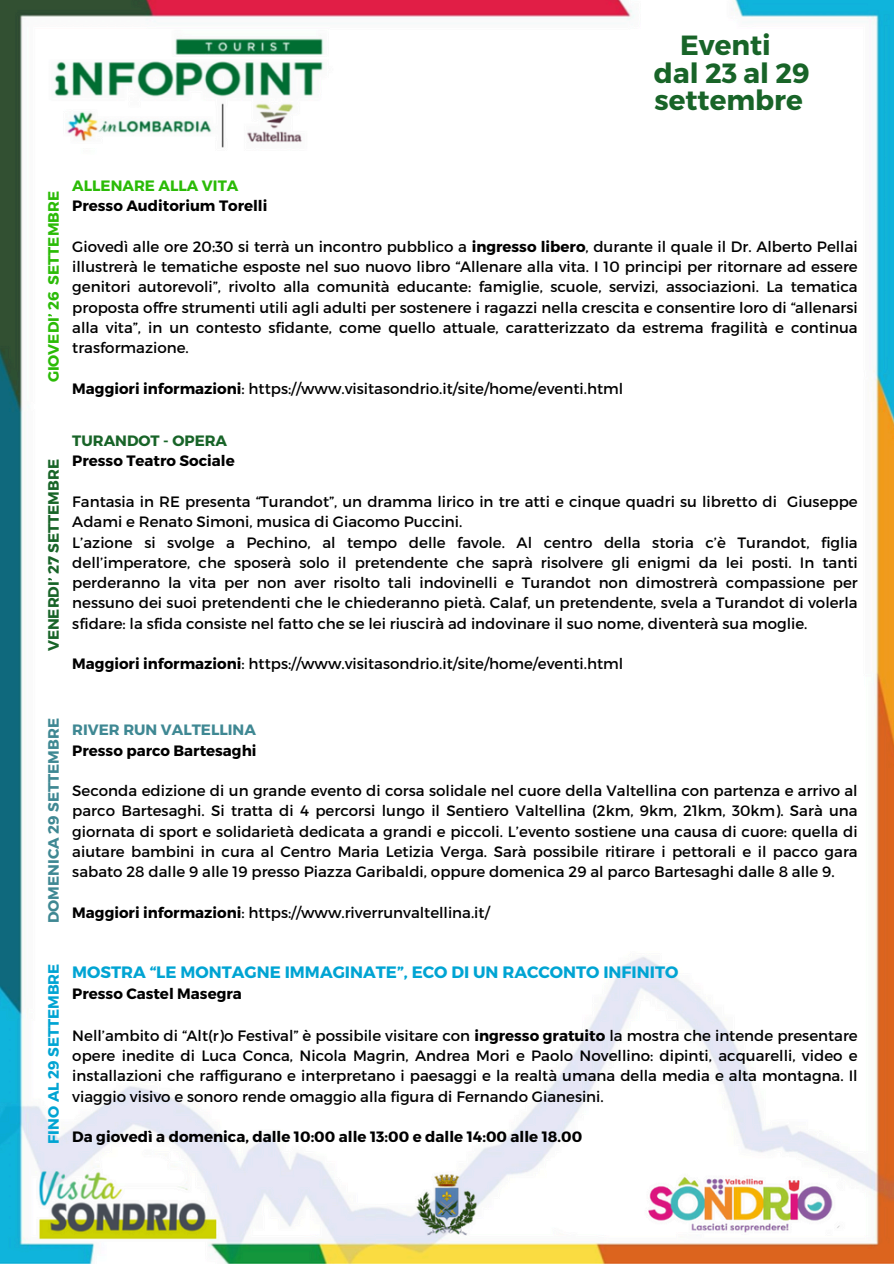
<style>
.page{position:relative;width:894px;height:1264px;background:#fff}
.page>*{position:absolute;margin:0;border:0;box-sizing:border-box;transform-origin:0 0}
.t1{font:700 27.75px/27px "Montserrat";color:#186428;text-align:center}
.t2{font:700 16.5px "Montserrat";color:#00a4d3}
.t3{font:15px/20.2px "Montserrat";color:#000;text-align:justify}
.t4{font:700 15px/20.2px "Montserrat";color:#000}
.t5{font:700 15px "Montserrat";color:#2bbb07}
.t6{font:700 15px "Montserrat";color:#186428}
.t7{font:700 15px "Montserrat";color:#3f8893}
.t8{font:700 15px "Montserrat";color:#00a4d3}
.s1{color:#2bbb07}
.s2{font-weight:700}
.s3{color:#186428}
.s4{color:#3f8893}
</style>
<div class="page">
<img style="left:0;top:0;width:893px;height:1263px">
<h1 class="t1" style="left:653px;top:31px;width:157px">Eventi<br>dal 23 al 29 settembre</h1>
<h2 class="t5" style="left:44px;top:382px;width:193px;rotate:-90deg">GIOVEDI’ 26 SETTEMBRE</h2>
<h2 class="t4" style="left:72px;top:175px;width:197px"><span class="s1">ALLENARE ALLA VITA<br></span>Presso Auditorium Torelli</h2>
<h2 class="t3" style="left:72px;top:236px;width:786px">Giovedì alle ore 20:30 si terrà un incontro pubblico a <span class="s2">ingresso libero</span>, durante il quale il Dr. Alberto Pellai illustrerà le tematiche esposte nel suo nuovo libro “Allenare alla vita. I 10 principi per ritornare ad essere genitori autorevoli”, rivolto alla comunità educante: famiglie, scuole, servizi, associazioni. La tematica proposta offre strumenti utili agli adulti per sostenere i ragazzi nella crescita e consentire loro di “allenarsi alla vita”, in un contesto sfidante, come quello attuale, caratterizzato da estrema fragilità e continua trasformazione.</h2>
<h2 class="t3" style="left:72px;top:377px;width:552px"><span class="s2">Maggiori informazioni</span>: https://www.visitasondrio.it/site/home/eventi.html</h2>
<h3 class="t6" style="left:44px;top:651px;width:194px;rotate:-90deg">VENERDI’ 27 SETTEMBRE</h3>
<p class="t4" style="left:72px;top:430px;width:164px"><span class="s3">TURANDOT - OPERA<br></span>Presso Teatro Sociale</p>
<p class="t3" style="left:72px;top:491px;width:786px">Fantasia in RE presenta “Turandot”, un dramma lirico in tre atti e cinque quadri su libretto di Giuseppe<br>Adami e Renato Simoni, musica di Giacomo Puccini.</p>
<h3 class="t3" style="left:72px;top:531px;width:786px">L’azione si svolge a Pechino, al tempo delle favole. Al centro della storia c’è Turandot, figlia dell’imperatore, che sposerà solo il pretendente che saprà risolvere gli enigmi da lei posti. In tanti perderanno la vita per non aver risolto tali indovinelli e Turandot non dimostrerà compassione per nessuno dei suoi pretendenti che le chiederanno pietà. Calaf, un pretendente, svela a Turandot di volerla sfidare: la sfida consiste nel fatto che se lei riuscirà ad indovinare il suo nome, diventerà sua moglie.</h3>
<p class="t3" style="left:72px;top:653px;width:552px"><span class="s2">Maggiori informazioni</span>: https://www.visitasondrio.it/site/home/eventi.html</p>
<p class="t7" style="left:44px;top:923px;width:206px;rotate:-90deg">DOMENICA 29 SETTEMBRE</p>
<p class="t4" style="left:72px;top:719px;width:186px"><span class="s4">RIVER RUN VALTELLINA<br></span>Presso parco Bartesaghi</p>
<h3 class="t3" style="left:72px;top:779px;width:786px">Seconda edizione di un grande evento di corsa solidale nel cuore della Valtellina con partenza e arrivo al parco Bartesaghi. Si tratta di 4 percorsi lungo il Sentiero Valtellina (2km, 9km, 21km, 30km). Sarà una giornata di sport e solidarietà dedicata a grandi e piccoli. L’evento sostiene una causa di cuore: quella di aiutare bambini in cura al Centro Maria Letizia Verga. Sarà possibile ritirare i pettorali e il pacco gara sabato 28 dalle 9 alle 19 presso Piazza Garibaldi, oppure domenica 29 al parco Bartesaghi dalle 8 alle 9.</h3>
<p class="t3" style="left:72px;top:901px;width:419px"><span class="s2">Maggiori informazioni</span>: https://www.riverrunvaltellina.it/</p>
<p class="t8" style="left:44px;top:1143px;width:182px;rotate:-90deg">FINO AL 29 SETTEMBRE</p>
<p class="t2" style="left:72px;top:961px;width:607px">MOSTRA “LE MONTAGNE IMMAGINATE”, ECO DI UN RACCONTO INFINITO</p>
<p class="t4" style="left:72px;top:982px;width:171px">Presso Castel Masegra</p>
<p class="t3" style="left:72px;top:1024px;width:786px">Nell’ambito di “Alt(r)o Festival” è possibile visitare con <span class="s2">ingresso gratuito</span> la mostra che intende presentare opere inedite di Luca Conca, Nicola Magrin, Andrea Mori e Paolo Novellino: dipinti, acquarelli, video e installazioni che raffigurano e interpretano i paesaggi e la realtà umana della media e alta montagna. Il viaggio visivo e sonoro rende omaggio alla figura di Fernando Gianesini.</p>
<p class="t4" style="left:72px;top:1125px;width:511px">Da giovedì a domenica, dalle 10:00 alle 13:00 e dalle 14:00 alle 18.00</p>
</div>
